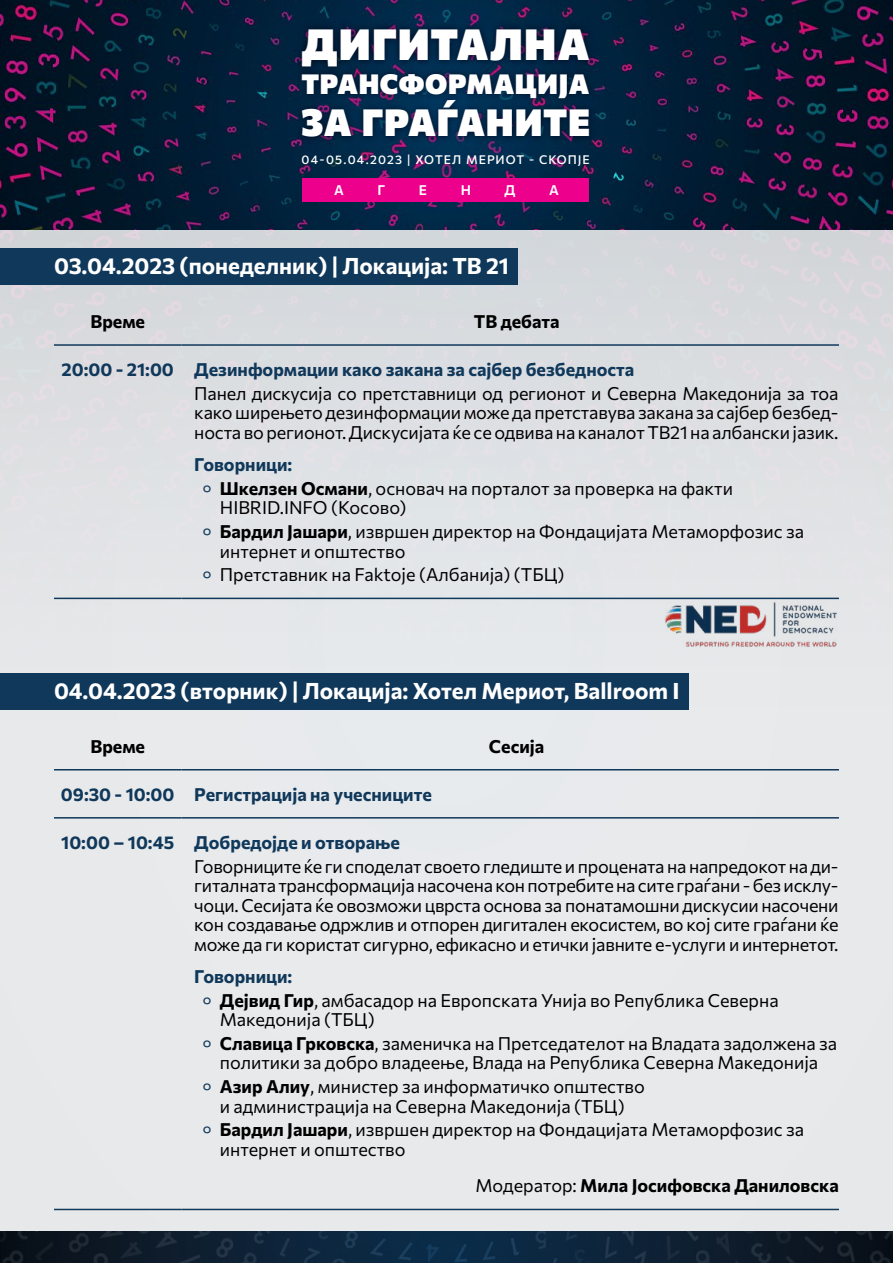
<style>
.page{position:relative;width:893px;height:1263px;background:#e8e9eb}
.page>*{position:absolute;margin:0;border:0;box-sizing:border-box;transform-origin:0 0}
.t1{font:900 42.9px "Commissioner";letter-spacing:.025em;color:#fff}
.t2{font:900 37.35px "Commissioner";letter-spacing:.015em;color:#fff}
.t3{font:900 27.45px "Commissioner";letter-spacing:.02em;color:#fff}
.t4{font:700 22.5px "Commissioner";color:#fff}
.t5{font:18px/23.7px "Commissioner";color:#000}
.t6{font:700 18px "Commissioner";color:#10385a}
.t7{font:700 18px "Commissioner";color:#000}
.t8{font:600 13.65px "Commissioner";color:#fff}
.t9{font:500 12.15px "Commissioner";letter-spacing:.08em;color:#fff}
.s1{font-weight:700;color:#10385a}
.s2{color:#10385a}
.s3{font-weight:700}
.s4{font-weight:400}
</style>
<div class="page">
<img style="left:0;top:0;width:893px;height:771px">
<img style="left:290px;top:11px;width:313px;height:72px">
<img style="left:291px;top:61px;width:311px;height:96px">
<div style="left:303px;top:178px;width:286px;height:24px;background:#ec008c"></div>
<svg style="left:0;top:1231px;width:893px;height:32px"></svg>
<div style="left:0;top:248px;width:518px;height:36px;background:#10385a"></div>
<div style="left:0;top:673px;width:688px;height:36px;background:#10385a"></div>
<hr style="left:54px;top:344px;width:128px;height:2px;background:#10385a">
<hr style="left:182px;top:344px;width:657px;height:2px;background:#10385a">
<hr style="left:54px;top:598px;width:128px;height:1px;background:#10385a">
<hr style="left:182px;top:598px;width:657px;height:1px;background:#10385a">
<hr style="left:54px;top:769px;width:128px;height:1px;background:#10385a">
<hr style="left:182px;top:769px;width:657px;height:1px;background:#10385a">
<hr style="left:54px;top:817px;width:128px;height:1px;background:#10385a">
<hr style="left:182px;top:817px;width:657px;height:1px;background:#10385a">
<hr style="left:54px;top:1209px;width:128px;height:1px;background:#10385a">
<hr style="left:182px;top:1209px;width:657px;height:1px;background:#10385a">
<img style="left:665px;top:602px;width:174px;height:45px">
<h1 class="t1" style="left:302px;top:11px;width:289px">ДИГИТАЛНА</h1>
<h3 class="t3" style="left:302px;top:62px;width:289px">ТРАНСФОРМАЦИЈА</h3>
<h2 class="t2" style="left:301px;top:94px;width:291px">ЗА ГРАЃАНИТЕ</h2>
<p class="t9" style="left:302px;top:150px;width:290px">04-05.04.2023 | ХОТЕЛ МЕРИОТ - СКОПЈЕ</p>
<p class="t8" style="left:334px;top:179px;width:11px">А</p>
<p class="t8" style="left:377px;top:179px;width:9px">Г</p>
<p class="t8" style="left:419px;top:179px;width:10px">Е</p>
<p class="t8" style="left:461px;top:179px;width:12px">Н</p>
<p class="t8" style="left:505px;top:179px;width:12px">Д</p>
<p class="t8" style="left:549px;top:179px;width:11px">А</p>
<p class="t4" style="left:54px;top:248px;width:457px">03.04.2023 (понеделник) | Локација: ТВ 21</p>
<p class="t7" style="left:90px;top:307px;width:56px">Време</p>
<p class="t7" style="left:474px;top:307px;width:87px">ТВ дебата</p>
<p class="t6" style="left:62px;top:356px;width:574px">20:00 - 21:00 Дезинформации како закана за сајбер безбедноста</p>
<p class="t5" style="left:194px;top:382px;width:646px;line-height:19.5px;text-align:justify">Панел дискусија со претставници од регионот и Северна Македонија за тоа како ширењето дезинформации може да претставува закана за сајбер безбед&shy;носта во регионот. Дискусијата ќе се одвива на каналот ТВ21 на албански јазик.</p>
<p class="t5" style="left:203px;top:451px;width:532px;text-indent:-9px"><span class="s1">Говорници:<br></span><span class="s2">°</span> <span class="s3">Шкелзен Османи</span>, основач на порталот за проверка на факти</p>
<p class="t5" style="left:203px;top:495px;width:603px;text-indent:17px">HIBRID.INFO (Косово)<br><span class="s2">°</span> <span class="s3">Бардил Јашари</span>, извршен директор на Фондацијата Метаморфозис за</p>
<p class="t5" style="left:203px;top:538px;width:363px;text-indent:17px">интернет и општество<br><span class="s2">°</span> Претставник на Faktoje (Албанија) (ТБЦ)</p>
<p class="t4" style="left:54px;top:673px;width:627px">04.04.2023 (вторник) | Локација: Хотел Мериот, Ballroom I</p>
<p class="t7" style="left:90px;top:732px;width:56px">Време</p>
<p class="t7" style="left:489px;top:732px;width:57px">Сесија</p>
<p class="t6" style="left:61px;top:780px;width:372px">09:30 - 10:00 Регистрација на учесниците</p>
<p class="t6" style="left:61px;top:828px;width:340px">10:00 – 10:45 Добредојде и отворање</p>
<p class="t5" style="left:194px;top:855px;width:646px;line-height:19.5px;text-align:justify">Говорниците ќе ги споделат своето гледиште и процената на напредокот на ди&shy;гиталната трансформација насочена кон потребите на сите граѓани - без исклу&shy;чоци. Сесијата ќе овозможи цврста основа за понатамошни дискусии насочени кон создавање одржлив и отпорен дигитален екосистем, во кој сите граѓани ќе може да ги користат сигурно, ефикасно и етички јавните е-услуги и интернетот.</p>
<p class="t5" style="left:203px;top:963px;width:577px;text-indent:-9px"><span class="s1">Говорници:<br></span><span class="s2">°</span> <span class="s3">Дејвид Гир</span>, амбасадор на Европската Унија во Република Северна</p>
<p class="t5" style="left:203px;top:1006px;width:636px;text-indent:17px">Македонија (ТБЦ)<br><span class="s2">°</span> <span class="s3">Славица Грковска</span>, заменичка на Претседателот на Владата задолжена за</p>
<p class="t5" style="left:203px;top:1050px;width:617px;text-indent:17px">политики за добро владеење, Влада на Република Северна Македонија <span class="s2">°</span> <span class="s3">Азир Алиу</span>, министер за информатичко општество</p>
<p class="t5" style="left:203px;top:1093px;width:603px;text-indent:17px">и администрација на Северна Македонија (ТБЦ)<br><span class="s2">°</span> <span class="s3">Бардил Јашари</span>, извршен директор на Фондацијата Метаморфозис за</p>
<p class="t5" style="left:220px;top:1136px;width:187px">интернет и општество</p>
<p class="t7" style="left:475px;top:1172px;width:365px"><span class="s4">Модератор:</span> Мила Јосифовска Даниловска</p>
</div>
